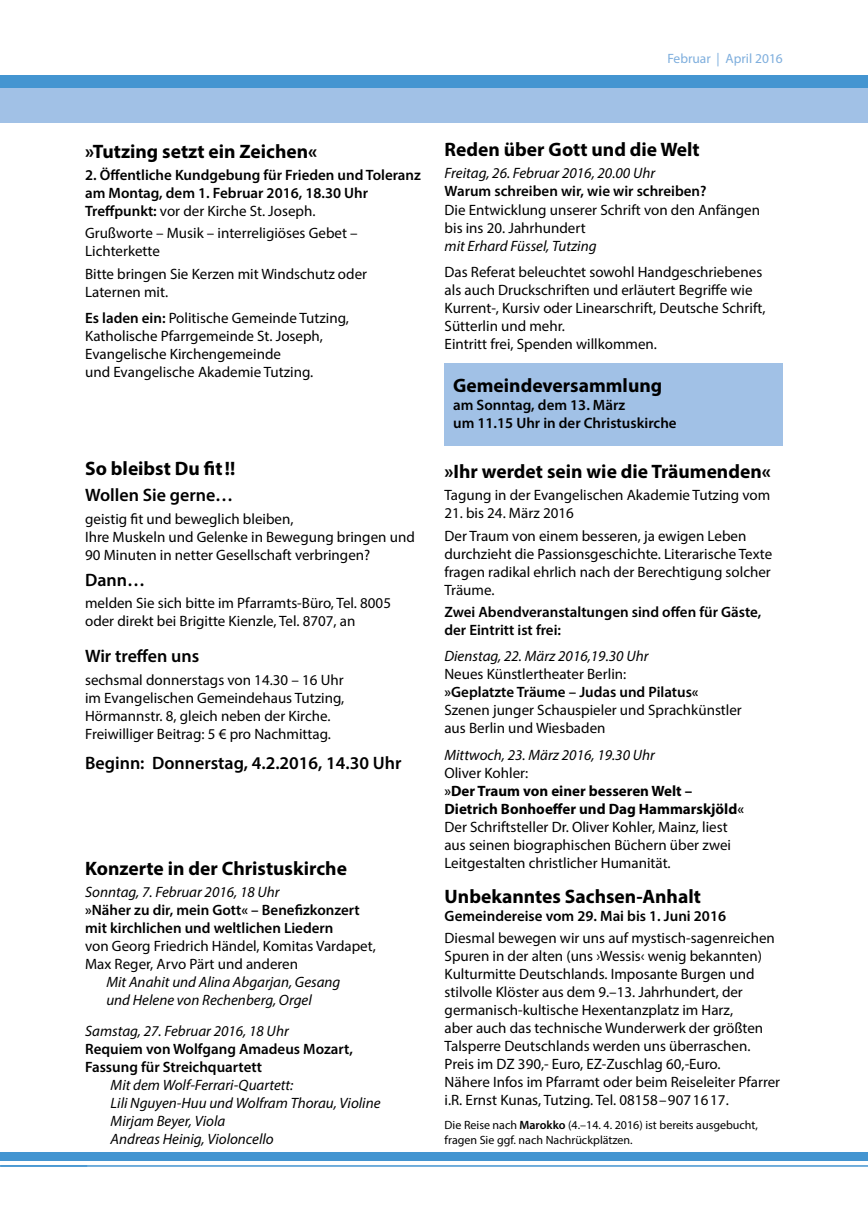
<style>
.page{position:relative;width:868px;height:1212px;background:#fff}
.page>*{position:absolute;margin:0;border:0;box-sizing:border-box;transform-origin:0 0}
.t1{font:700 19.5px "Myriad Pro";color:#000}
.t2{font:600 18px "Myriad Pro";color:#000}
.t3{font:15px/18px "Myriad Pro";color:#000}
.t4{font:600 15px/18px "Myriad Pro";color:#000}
.t5{font:italic 15px/18px "Myriad Pro";color:#000}
.t6{font:13.5px "Myriad Pro";color:#7eaedd}
.t7{font:12px/15px "Myriad Pro";color:#000}
.s1{font-weight:400}
.s2{font-weight:600}
.s3{font-weight:700}
</style>
<div class="page">
<div style="left:0;top:75px;width:867px;height:21px;background:#4495d1"></div>
<div style="left:0;top:88px;width:867px;height:34px;background:#a1c1e6"></div>
<div style="left:0;top:1152px;width:867px;height:9px;background:#4495d1"></div>
<hr style="left:0;top:1165px;width:867px;height:2px;background:#4495d1">
<div style="left:444px;top:364px;width:338px;height:82px;background:#a1c1e6"></div>
<p class="t6" style="left:667px;top:50px;width:117px">Februar | April 2016</p>
<h1 class="t1" style="left:85px;top:138px;width:234px">»Tutzing setzt ein Zeichen«</h1>
<p class="t4" style="left:85px;top:166px;width:337px">2. Öffentliche Kundgebung für Frieden und Toleranz am Montag, dem 1. Februar 2016, 18.30 Uhr<br>Treffpunkt: <span class="s1">vor der Kirche St. Joseph.</span></p>
<p class="t3" style="left:85px;top:224px;width:274px">Grußworte – Musik – interreligiöses Gebet –<br>Lichterkette</p>
<p class="t3" style="left:85px;top:264px;width:283px">Bitte bringen Sie Kerzen mit Windschutz oder<br>Laternen mit.</p>
<p class="t3" style="left:85px;top:309px;width:265px"><span class="s2">Es laden ein:</span> Politische Gemeinde Tutzing, Katholische Pfarrgemeinde St. Joseph, Evangelische Kirchengemeinde<br>und Evangelische Akademie Tutzing.</p>
<h1 class="t1" style="left:85px;top:455px;width:152px">So bleibst Du fit !!</h1>
<p class="t2" style="left:85px;top:484px;width:149px">Wollen Sie gerne…</p>
<p class="t3" style="left:85px;top:509px;width:331px">geistig fit und beweglich bleiben,<br>Ihre Muskeln und Gelenke in Bewegung bringen und<br>90 Minuten in netter Gesellschaft verbringen?</p>
<p class="t2" style="left:85px;top:568px;width:62px">Dann…</p>
<p class="t3" style="left:85px;top:594px;width:307px">melden Sie sich bitte im Pfarramts-Büro, Tel. 8005 oder direkt bei Brigitte Kienzle, Tel. 8707, an</p>
<p class="t2" style="left:85px;top:645px;width:116px">Wir treffen uns</p>
<p class="t3" style="left:85px;top:670px;width:261px">sechsmal donnerstags von 14.30 – 16 Uhr im Evangelischen Gemeindehaus Tutzing, Hörmannstr. 8, gleich neben der Kirche.<br>Freiwilliger Beitrag: 5 € pro Nachmittag.</p>
<p class="t2" style="left:85px;top:752px;width:318px">Beginn: Donnerstag, 4.2.2016, 14.30 Uhr</p>
<h1 class="t1" style="left:85px;top:856px;width:263px">Konzerte in der Christuskirche</h1>
<p class="t5" style="left:85px;top:883px;width:196px">Sonntag, 7. Februar 2016, 18 Uhr</p>
<p class="t4" style="left:85px;top:901px;width:276px">»Näher zu dir, mein Gott« – Benefizkonzert mit kirchlichen und weltlichen Liedern</p>
<p class="t3" style="left:85px;top:937px;width:292px">von Georg Friedrich Händel, Komitas Vardapet,<br>Max Reger, Arvo Pärt und anderen</p>
<p class="t5" style="left:106px;top:973px;width:235px">Mit Anahit und Alina Abgarjan, Gesang und Helene von Rechenberg, Orgel</p>
<p class="t5" style="left:85px;top:1022px;width:205px">Samstag, 27. Februar 2016, 18 Uhr</p>
<p class="t4" style="left:85px;top:1040px;width:269px">Requiem von Wolfgang Amadeus Mozart,<br>Fassung für Streichquartett</p>
<p class="t5" style="left:111px;top:1076px;width:271px">Mit dem Wolf-Ferrari-Quartett:<br>Lili Nguyen-Huu und Wolfram Thorau, Violine<br>Mirjam Beyer, Viola<br>Andreas Heinig, Violoncello</p>
<h1 class="t1" style="left:444px;top:137px;width:256px">Reden über Gott und die Welt</h1>
<p class="t5" style="left:444px;top:164px;width:212px">Freitag, 26. Februar 2016, 20.00 Uhr</p>
<p class="t4" style="left:444px;top:182px;width:263px">Warum schreiben wir, wie wir schreiben?</p>
<p class="t3" style="left:444px;top:200px;width:317px">Die Entwicklung unserer Schrift von den Anfängen bis ins 20. Jahrhundert</p>
<p class="t5" style="left:444px;top:236px;width:153px">mit Erhard Füssel, Tutzing</p>
<p class="t3" style="left:444px;top:263px;width:322px">Das Referat beleuchtet sowohl Handgeschriebenes als auch Druckschriften und erläutert Begriffe wie Kurrent-, Kursiv oder Linearschrift, Deutsche Schrift, Sütterlin und mehr.<br>Eintritt frei, Spenden willkommen.</p>
<h1 class="t1" style="left:453px;top:373px;width:210px">Gemeindeversammlung</h1>
<p class="t4" style="left:453px;top:396px;width:225px">am Sonntag, dem 13. März<br>um 11.15 Uhr in der Christuskirche</p>
<h1 class="t1" style="left:444px;top:459px;width:328px">»Ihr werdet sein wie die Träumenden«</h1>
<p class="t3" style="left:444px;top:486px;width:327px">Tagung in der Evangelischen Akademie Tutzing vom</p>
<p class="t3" style="left:444px;top:502px;width:303px;line-height:22.2px">21. bis 24. März 2016<br>Der Traum von einem besseren, ja ewigen Leben</p>
<p class="t3" style="left:444px;top:544px;width:329px;text-align:justify">durchzieht die Passionsgeschichte. Literarische Texte fragen radikal ehrlich nach der Berechtigung solcher Träume.</p>
<p class="t4" style="left:444px;top:602px;width:318px">Zwei Abendveranstaltungen sind offen für Gäste, der Eintritt ist frei:</p>
<p class="t5" style="left:444px;top:647px;width:205px">Dienstag, 22. März 2016,19.30 Uhr</p>
<p class="t3" style="left:444px;top:665px;width:183px">Neues Künstlertheater Berlin:</p>
<p class="t4" style="left:444px;top:683px;width:256px">»Geplatzte Träume – Judas und Pilatus«</p>
<p class="t3" style="left:444px;top:701px;width:299px">Szenen junger Schauspieler und Sprachkünstler aus Berlin und Wiesbaden</p>
<p class="t5" style="left:444px;top:746px;width:212px">Mittwoch, 23. März 2016, 19.30 Uhr</p>
<p class="t3" style="left:444px;top:764px;width:301px">Oliver Kohler:<br><span class="s2">»</span><span class="s3">Der Traum von einer besseren Welt – Dietrich Bonhoeffer und Dag Hammarskjöld</span><span class="s2">« </span>Der Schriftsteller Dr. Oliver Kohler, Mainz, liest aus seinen biographischen Büchern über zwei Leitgestalten christlicher Humanität.</p>
<h1 class="t1" style="left:444px;top:884px;width:258px">Unbekanntes Sachsen-Anhalt</h1>
<p class="t4" style="left:444px;top:907px;width:283px">Gemeindereise vom 29. Mai bis 1. Juni 2016</p>
<p class="t3" style="left:444px;top:929px;width:337px">Diesmal bewegen wir uns auf mystisch-sagenreichen Spuren in der alten (uns ›Wessis‹ wenig bekannten)<br>Kulturmitte Deutschlands. Imposante Burgen und stilvolle Klöster aus dem 9.–13. Jahrhundert, der germanisch-kultische Hexentanzplatz im Harz,<br>aber auch das technische Wunderwerk der größten Talsperre Deutschlands werden uns überraschen.<br>Preis im DZ 390,- Euro, EZ-Zuschlag 60,-Euro.<br>Nähere Infos im Pfarramt oder beim Reiseleiter Pfarrer i.R. Ernst Kunas, Tutzing. Tel. 08158 – 907 16 17.</p>
<p class="t7" style="left:444px;top:1117px;width:315px">Die Reise nach <span class="s2">Marokko</span> (4.–14. 4. 2016) ist bereits ausgebucht, fragen Sie ggf. nach Nachrückplätzen.</p>
</div>
